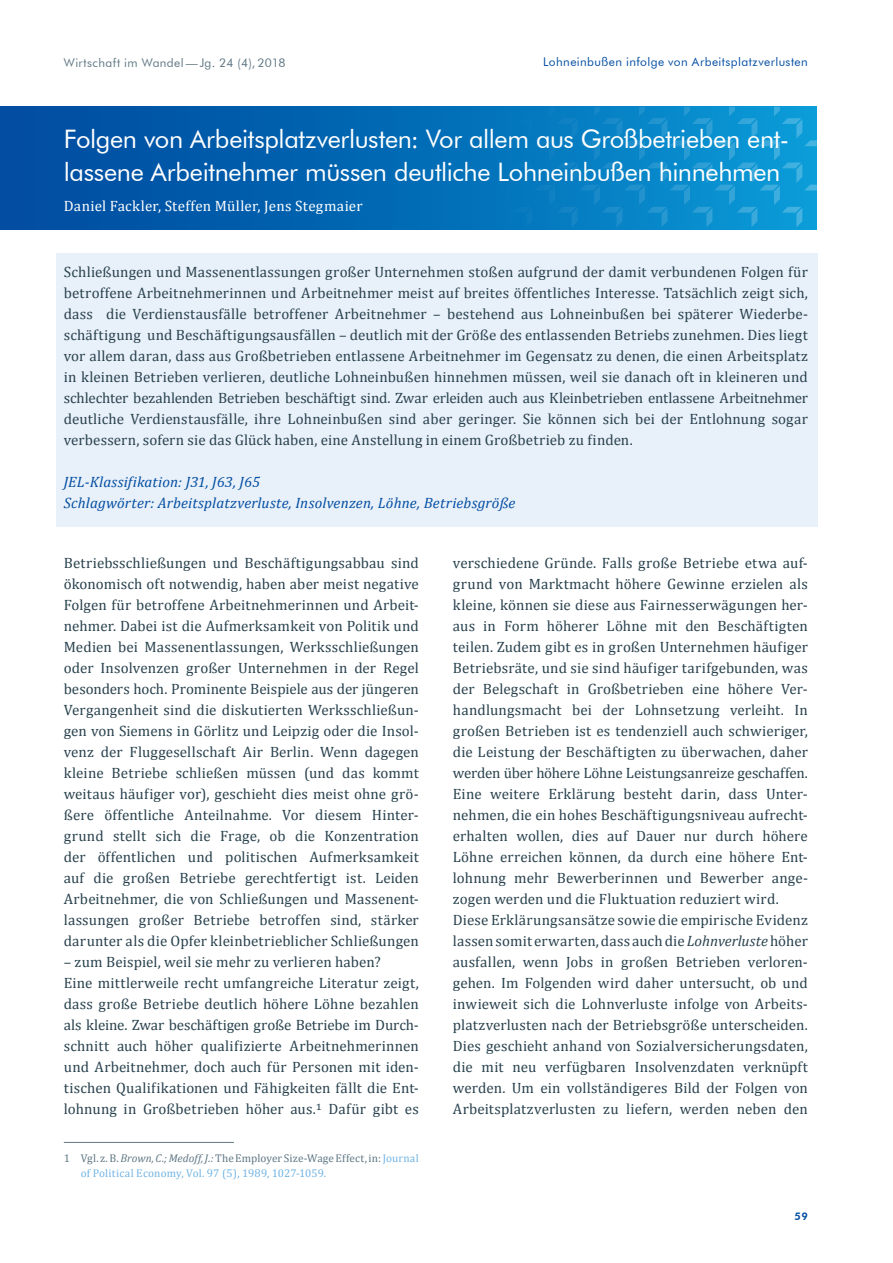
<style>
.page{position:relative;width:893px;height:1263px;background:#fff}
.page>*{position:absolute;margin:0;border:0;box-sizing:border-box;transform-origin:0 0}
.t1{font:25.5px/33px "Futura BT";letter-spacing:-.015em;color:#fff}
.t2{font:15px/21px "Cambria";letter-spacing:.005em;color:#29424e;text-align:justify}
.t3{font:italic 15px/21px "Cambria";letter-spacing:.01em;color:#034ea2}
.t4{font:15px "Cambria";letter-spacing:.01em;color:#fff}
.t5{font:12px "Futura BT";letter-spacing:.035em;color:#034ea2}
.t6{font:12px "Futura BT";letter-spacing:.035em;color:#5f7784}
.t7{font:11.25px/15px "Cambria";letter-spacing:.01em;color:#71b4e3}
.t8{font:800 10.5px "Futura BT";color:#034ea2}
.s1{color:#5f7784}
.s2{font-style:italic;color:#5f7784}
.s3{font-style:italic}
</style>
<div class="page">
<div style="left:0;top:106px;width:816px;height:124px;background:#0054a6"></div>
<svg style="left:241px;top:107px;width:576px;height:120px"></svg>
<div style="left:56px;top:253px;width:761px;height:274px;background:#e8f0f9"></div>
<hr style="left:64px;top:1142px;width:170px;height:1px;background:#5f7784">
<p class="t6" style="left:64px;top:55px;width:223px">Wirtschaft im Wandel—Jg. 24 (4), 2018</p>
<p class="t5" style="left:543px;top:54px;width:266px">Lohneinbußen infolge von Arbeitsplatzverlusten</p>
<h1 class="t1" style="left:64px;top:122px;width:727px">Folgen von Arbeitsplatzverlusten: Vor allem aus Großbetrieben ent&shy;lassene Arbeitnehmer müssen deutliche Lohneinbußen hinnehmen</h1>
<p class="t4" style="left:64px;top:197px;width:300px">Daniel Fackler, Steffen Müller, Jens Stegmaier</p>
<p class="t2" style="left:64px;top:261px;width:746px">Schließungen und Massenentlassungen großer Unternehmen stoßen aufgrund der damit verbundenen Folgen für betroffene Arbeitnehmerinnen und Arbeitnehmer meist auf breites öffentliches Interesse. Tatsächlich zeigt sich, dass die Verdienstausfälle betroffener Arbeitnehmer – bestehend aus Lohneinbußen bei späterer Wiederbe&shy;schäftigung und Beschäftigungsausfällen – deutlich mit der Größe des entlassenden Betriebs zunehmen. Dies liegt vor allem daran, dass aus Großbetrieben entlassene Arbeitnehmer im Gegensatz zu denen, die einen Arbeitsplatz in kleinen Betrieben verlieren, deutliche Lohneinbußen hinnehmen müssen, weil sie danach oft in kleineren und schlechter bezahlenden Betrieben beschäftigt sind. Zwar erleiden auch aus Kleinbetrieben entlassene Arbeitnehmer deutliche Verdienstausfälle, ihre Lohneinbußen sind aber geringer. Sie können sich bei der Entlohnung sogar verbessern, sofern sie das Glück haben, eine Anstellung in einem Großbetrieb zu finden.</p>
<p class="t3" style="left:64px;top:470px;width:453px">JEL-Klassifikation: J31, J63, J65<br>Schlagwörter: Arbeitsplatzverluste, Insolvenzen, Löhne, Betriebsgröße</p>
<p class="t2" style="left:64px;top:552px;width:357px">Betriebsschließungen und Beschäftigungsabbau sind ökonomisch oft notwendig, haben aber meist negative Folgen für betroffene Arbeitnehmerinnen und Arbeit&shy;nehmer. Dabei ist die Aufmerksamkeit von Politik und Medien bei Massenentlassungen, Werksschließungen oder Insolvenzen großer Unternehmen in der Regel besonders hoch. Prominente Beispiele aus der jüngeren Vergangenheit sind die diskutierten Werksschließun&shy;gen von Siemens in Görlitz und Leipzig oder die Insol&shy;venz der Fluggesellschaft Air Berlin. Wenn dagegen kleine Betriebe schließen müssen (und das kommt weitaus häufiger vor), geschieht dies meist ohne grö&shy;ßere öffentliche Anteilnahme. Vor diesem Hinter&shy;grund stellt sich die Frage, ob die Konzentration der öffentlichen und politischen Aufmerksamkeit auf die großen Betriebe gerechtfertigt ist. Leiden Arbeitnehmer, die von Schließungen und Massenent&shy;lassungen großer Betriebe betroffen sind, stärker darunter als die Opfer kleinbetrieblicher Schließungen</p>
<p class="t2" style="left:64px;top:951px;width:357px;text-align:left">– zum Beispiel, weil sie mehr zu verlieren haben?<br>Eine mittlerweile recht umfangreiche Literatur zeigt, dass große Betriebe deutlich höhere Löhne bezahlen als kleine. Zwar beschäftigen große Betriebe im Durch&shy;schnitt auch höher qualifizierte Arbeitnehmerinnen und Arbeitnehmer, doch auch für Personen mit iden&shy;tischen Qualifikationen und Fähigkeiten fällt die Ent&shy;lohnung in Großbetrieben höher aus.1 Dafür gibt es</p>
<p class="t7" style="left:81px;top:1150px;width:339px;text-indent:-17px"><span class="s1">1 Vgl. z. B.</span> <span class="s2">Brown, C.; Medoff, J.:</span> <span class="s1">The Employer Size-Wage Effect, in:</span> Journal of Political Economy, Vol. 97 (5), 1989, 1027-1059.</p>
<p class="t2" style="left:453px;top:552px;width:357px;text-align:left">verschiedene Gründe. Falls große Betriebe etwa auf&shy;grund von Marktmacht höhere Gewinne erzielen als kleine, können sie diese aus Fairnesserwägungen her&shy;aus in Form höherer Löhne mit den Beschäftigten teilen. Zudem gibt es in großen Unternehmen häufiger Betriebsräte, und sie sind häufiger tarifgebunden, was der Belegschaft in Großbetrieben eine höhere Ver&shy;handlungsmacht bei der Lohnsetzung verleiht. In großen Betrieben ist es tendenziell auch schwieriger, die Leistung der Beschäftigten zu überwachen, daher werden über höhere Löhne Leistungsanreize geschaffen.<br>Eine weitere Erklärung besteht darin, dass Unter&shy;nehmen, die ein hohes Beschäftigungsniveau aufrecht&shy;erhalten wollen, dies auf Dauer nur durch höhere Löhne erreichen können, da durch eine höhere Ent&shy;lohnung mehr Bewerberinnen und Bewerber ange&shy;zogen werden und die Fluktuation reduziert wird.<br>Diese Erklärungsansätze sowie die empirische Evidenz lassen somit erwarten, dass auch die <span class="s3">Lohnverluste</span> höher ausfallen, wenn Jobs in großen Betrieben verloren&shy;gehen. Im Folgenden wird daher untersucht, ob und inwieweit sich die Lohnverluste infolge von Arbeits&shy;platzverlusten nach der Betriebsgröße unterscheiden.<br>Dies geschieht anhand von Sozialversicherungsdaten, die mit neu verfügbaren Insolvenzdaten verknüpft werden. Um ein vollständigeres Bild der Folgen von Arbeitsplatzverlusten zu liefern, werden neben den</p>
<p class="t8" style="left:795px;top:1210px;width:15px">59</p>
</div>
